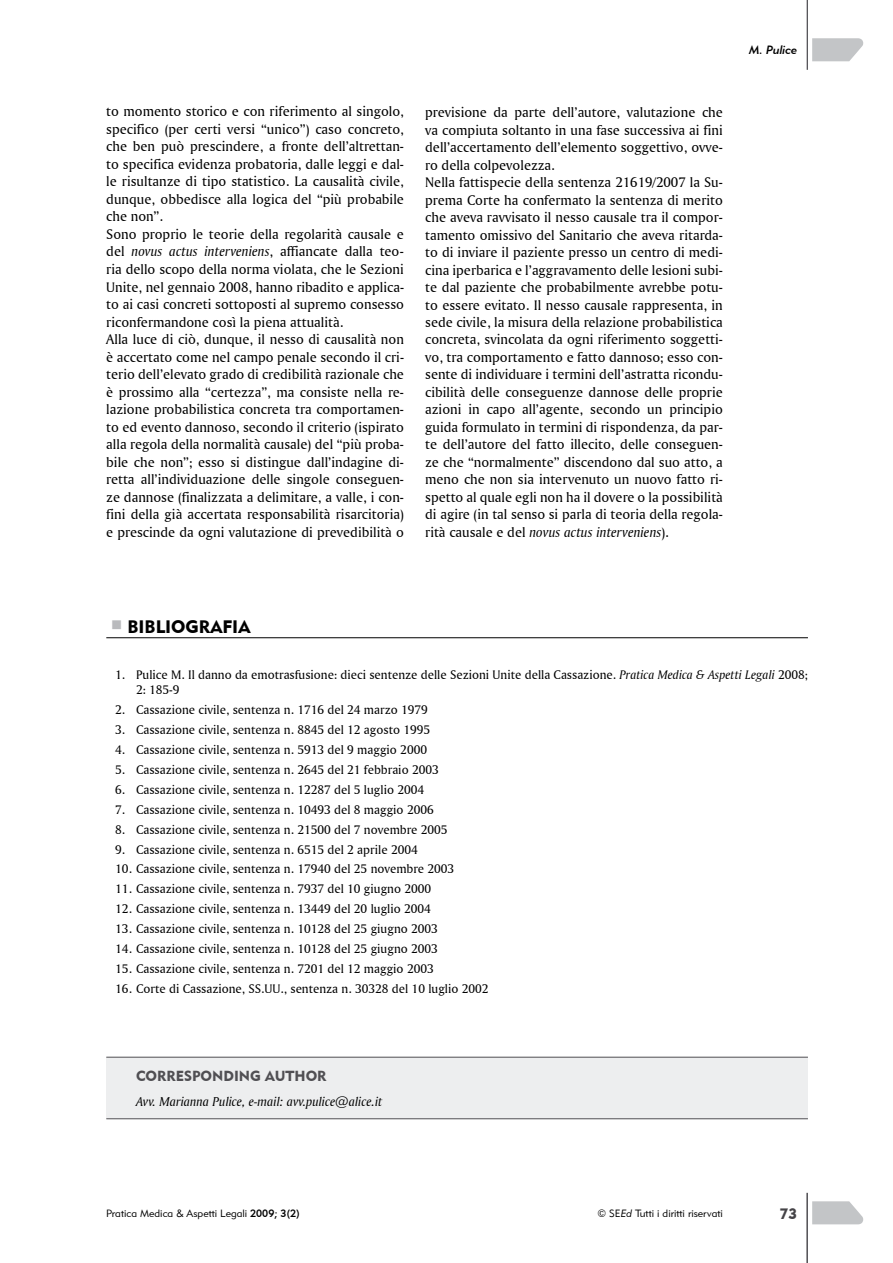
<style>
.page{position:relative;width:893px;height:1263px;background:#fff}
.page>*{position:absolute;margin:0;border:0;box-sizing:border-box;transform-origin:0 0}
.t1{font:18px "Geometric 415 BT Black A";color:#000}
.t2{font:15px "Geometric 415 BT Black A";color:#454347}
.t3{font:14.55px/17.5px "Amerigo BT Roman A";color:#000}
.t4{font:14.55px "Amerigo BT Italic A";color:#000}
.t5{font:14.55px "Geometric 415 BT Black A";color:#504f53}
.t6{font:13.5px "Amerigo BT Italic A";color:#000}
.t7{font:13.05px/15.6px "Amerigo BT Roman A";color:#000}
.t8{font:12px "Geometric 415 BT Medium Italic A";color:#000}
.t9{font:10.5px "Geometric 415 BT Lite A";color:#000}
.s1{font-family:"Amerigo BT Italic A"}
.s2{font-family:"Amerigo BT Roman A"}
.s3{font-family:"Geometric 415 BT Medium A"}
.s4{font-family:"Geometric 415 BT Lite Italic A"}
</style>
<div class="page">
<svg style="left:812px;top:1201px;width:51px;height:23px"></svg>
<hr style="left:806px;top:1193px;width:2px;height:70px;background:#504f53">
<hr style="left:807px;top:0;width:1px;height:70px;background:#504f53">
<svg style="left:812px;top:38px;width:51px;height:23px"></svg>
<hr style="left:106px;top:637px;width:702px;height:1px;background:#000">
<div style="left:106px;top:1057px;width:702px;height:61px;background:#edeeef"></div>
<hr style="left:106px;top:1057px;width:702px;height:1px;background:#504f53">
<hr style="left:106px;top:1118px;width:702px;height:1px;background:#504f53">
<p class="t3" style="left:106px;top:102px;width:299px">to momento storico e con riferimento al singolo, specifico (per certi versi “unico”) caso concreto, che ben può prescindere, a fronte dell’altrettan&shy;to specifica evidenza probatoria, dalle leggi e dal&shy;le risultanze di tipo statistico. La causalità civile, dunque, obbedisce alla logica del “più probabile che non”.<br>Sono proprio le teorie della regolarità causale e del <span class="s1">novus actus interveniens</span>, affiancate dalla teo&shy;ria dello scopo della norma violata, che le Sezioni Unite, nel gennaio 2008, hanno ribadito e applica&shy;to ai casi concreti sottoposti al supremo consesso riconfermandone così la piena attualità.<br>Alla luce di ciò, dunque, il nesso di causalità non è accertato come nel campo penale secondo il cri&shy;terio dell’elevato grado di credibilità razionale che è prossimo alla “certezza”, ma consiste nella re&shy;lazione probabilistica concreta tra comportamen&shy;to ed evento dannoso, secondo il criterio (ispirato alla regola della normalità causale) del “più proba&shy;bile che non”; esso si distingue dall’indagine di&shy;retta all’individuazione delle singole conseguen&shy;ze dannose (finalizzata a delimitare, a valle, i con&shy;fini della già accertata responsabilità risarcitoria) e prescinde da ogni valutazione di prevedibilità o</p>
<p class="t3" style="left:425px;top:103px;width:299px">previsione da parte dell’autore, valutazione che va compiuta soltanto in una fase successiva ai fini dell’accertamento dell’elemento soggettivo, ovve&shy;ro della colpevolezza.<br>Nella fattispecie della sentenza 21619/2007 la Su&shy;prema Corte ha confermato la sentenza di merito che aveva ravvisato il nesso causale tra il compor&shy;tamento omissivo del Sanitario che aveva ritarda&shy;to di inviare il paziente presso un centro di medi&shy;cina iperbarica e l’aggravamento delle lesioni subi&shy;te dal paziente che probabilmente avrebbe potu&shy;to essere evitato. Il nesso causale rappresenta, in sede civile, la misura della relazione probabilistica concreta, svincolata da ogni riferimento soggetti&shy;vo, tra comportamento e fatto dannoso; esso con&shy;sente di individuare i termini dell’astratta ricondu&shy;cibilità delle conseguenze dannose delle proprie azioni in capo all’agente, secondo un principio guida formulato in termini di rispondenza, da par&shy;te dell’autore del fatto illecito, delle conseguen&shy;ze che “normalmente” discendono dal suo atto, a meno che non sia intervenuto un nuovo fatto ri&shy;spetto al quale egli non ha il dovere o la possibilità di agire (in tal senso si parla di teoria della regola-</p>
<p class="t4" style="left:425px;top:523px;width:245px"><span class="s2">rità causale e del</span> novus actus interveniens<span class="s2">).</span></p>
<p class="t8" style="left:749px;top:43px;width:50px">M. Pulice</p>
<p class="t1" style="left:128px;top:616px;width:20px">BIBLI</p>
<p class="t1" style="left:171px;top:616px;width:71px">OGRAFIA</p>
<p class="t7" style="left:136px;top:666px;width:673px;text-indent:-21px">1. Pulice M. Il danno da emotrasfusione: dieci sentenze delle Sezioni Unite della Cassazione. <span class="s1">Pratica Medica &amp; Aspetti Legali</span> 2008;<br>2: 185-9</p>
<p class="t7" style="left:115px;top:702px;width:314px">2. Cassazione civile, sentenza n. 1716 del 24 marzo 1979</p>
<p class="t7" style="left:115px;top:722px;width:316px">3. Cassazione civile, sentenza n. 8845 del 12 agosto 1995</p>
<p class="t7" style="left:115px;top:741px;width:313px">4. Cassazione civile, sentenza n. 5913 del 9 maggio 2000</p>
<p class="t7" style="left:115px;top:761px;width:325px">5. Cassazione civile, sentenza n. 2645 del 21 febbraio 2003</p>
<p class="t7" style="left:115px;top:781px;width:310px">6. Cassazione civile, sentenza n. 12287 del 5 luglio 2004</p>
<p class="t7" style="left:115px;top:801px;width:320px">7. Cassazione civile, sentenza n. 10493 del 8 maggio 2006</p>
<p class="t7" style="left:115px;top:821px;width:334px">8. Cassazione civile, sentenza n. 21500 del 7 novembre 2005</p>
<p class="t7" style="left:115px;top:841px;width:304px">9. Cassazione civile, sentenza n. 6515 del 2 aprile 2004</p>
<p class="t7" style="left:115px;top:861px;width:340px">10. Cassazione civile, sentenza n. 17940 del 25 novembre 2003</p>
<p class="t7" style="left:115px;top:881px;width:317px">11. Cassazione civile, sentenza n. 7937 del 10 giugno 2000</p>
<p class="t7" style="left:115px;top:901px;width:317px">12. Cassazione civile, sentenza n. 13449 del 20 luglio 2004</p>
<p class="t7" style="left:115px;top:921px;width:324px">13. Cassazione civile, sentenza n. 10128 del 25 giugno 2003</p>
<p class="t7" style="left:115px;top:941px;width:324px">14. Cassazione civile, sentenza n. 10128 del 25 giugno 2003</p>
<p class="t7" style="left:115px;top:961px;width:320px">15. Cassazione civile, sentenza n. 7201 del 12 maggio 2003</p>
<p class="t7" style="left:115px;top:980px;width:375px">16. Corte di Cassazione, SS.UU., sentenza n. 30328 del 10 luglio 2002</p>
<p class="t5" style="left:136px;top:1067px;width:188px">CORRESPONDI NG AUTHOR</p>
<p class="t6" style="left:136px;top:1093px;width:248px">Avv. Marianna Pulice, e-mail: avv.pulice@alice.it</p>
<p class="t9" style="left:106px;top:1207px;width:195px">Pratica Medica &amp; Aspetti Legali <span class="s3">2009; 3(2)</span></p>
<p class="t9" style="left:597px;top:1207px;width:127px">© SE<span class="s4">Ed</span> Tutti i diritti riservati</p>
<p class="t2" style="left:780px;top:1204px;width:19px">73</p>
</div>
